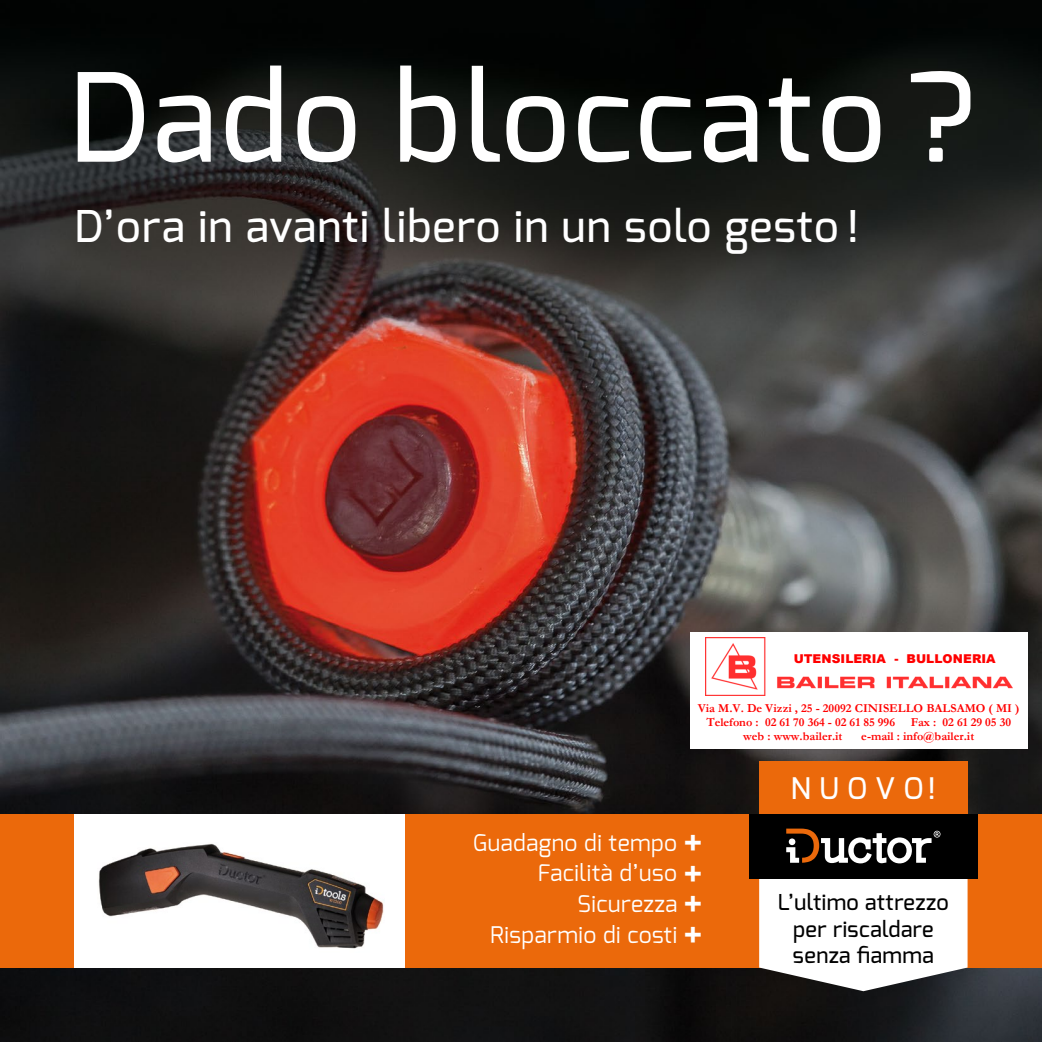
<style>
.page{position:relative;width:1042px;height:1042px;background:#fff}
.page>*{position:absolute;margin:0;border:0;box-sizing:border-box;transform-origin:0 0}
.t1{font:500 122.5px "Exo";letter-spacing:.03em;color:#fff}
.t2{font:500 43.75px "Exo";letter-spacing:.03em;color:#fff}
.t3{font:500 29.75px "Exo";color:#fff}
.t4{font:22.93px/30.6px "Exo";letter-spacing:.02em;color:#fff;text-align:right}
.t5{font:500 21.88px/26.2px "Exo";letter-spacing:.02em;color:#000;text-align:center}
.t6{font:700 12.25px/13.8px "Garamond";letter-spacing:-.005em;color:#f00}
.t7{font:900 12.25px "Arial";letter-spacing:.005em;color:#f00}
.s1{font-weight:600;font-size:37.45px}
</style>
<div class="page">
<img style="left:0;top:0;width:1042px;height:1042px">
<div style="left:0;top:814px;width:1042px;height:153px;background:#eb690b"></div>
<div style="left:74px;top:814px;width:331px;height:153px;background:#fff"></div>
<img style="left:98px;top:843px;width:286px;height:106px">
<div style="left:759px;top:761px;width:208px;height:55px;background:#eb690b"></div>
<div style="left:749px;top:814px;width:228px;height:64px;background:#000"></div>
<svg style="left:759px;top:828px;width:208px;height:163px"></svg>
<div style="left:690px;top:632px;width:337px;height:117px;background:#fff"></div>
<img style="left:705px;top:637px;width:308px;height:59px">
<h1 class="t1" style="left:69px;top:39px;width:908px">Dado bloccato ?</h1>
<h2 class="t2" style="left:74px;top:198px;width:786px">D’ora in avanti libero in un solo gesto !</h2>
<p class="t7" style="left:794px;top:649px;width:204px">UTENSILERIA - BULLONERIA</p>
<p class="t6" style="left:706px;top:701px;width:315px;text-indent:-9px">Via M.V. De Vizzi , 25 - 20092 CINISELLO BALSAMO ( MI )<br>Telefono : 02 61 70 364 - 02 61 85 996</p>
<p class="t6" style="left:910px;top:715px;width:102px">Fax : 02 61 29 05 30</p>
<p class="t6" style="left:743px;top:729px;width:101px">web : www.bailer.it</p>
<p class="t6" style="left:861px;top:729px;width:114px">e-mail : info@bailer.it</p>
<h3 class="t4" style="left:473px;top:827px;width:231px">Guadagno di tempo <span class="s1">+<br></span>Facilità d’uso <span class="s1">+<br></span>Sicurezza <span class="s1">+<br></span>Risparmio di costi <span class="s1">+</span></h3>
<h3 class="t3" style="left:791px;top:769px;width:146px">N U O V O!</h3>
<h3 class="t5" style="left:778px;top:889px;width:172px">L’ultimo attrezzo per riscaldare senza fiamma</h3>
</div>
